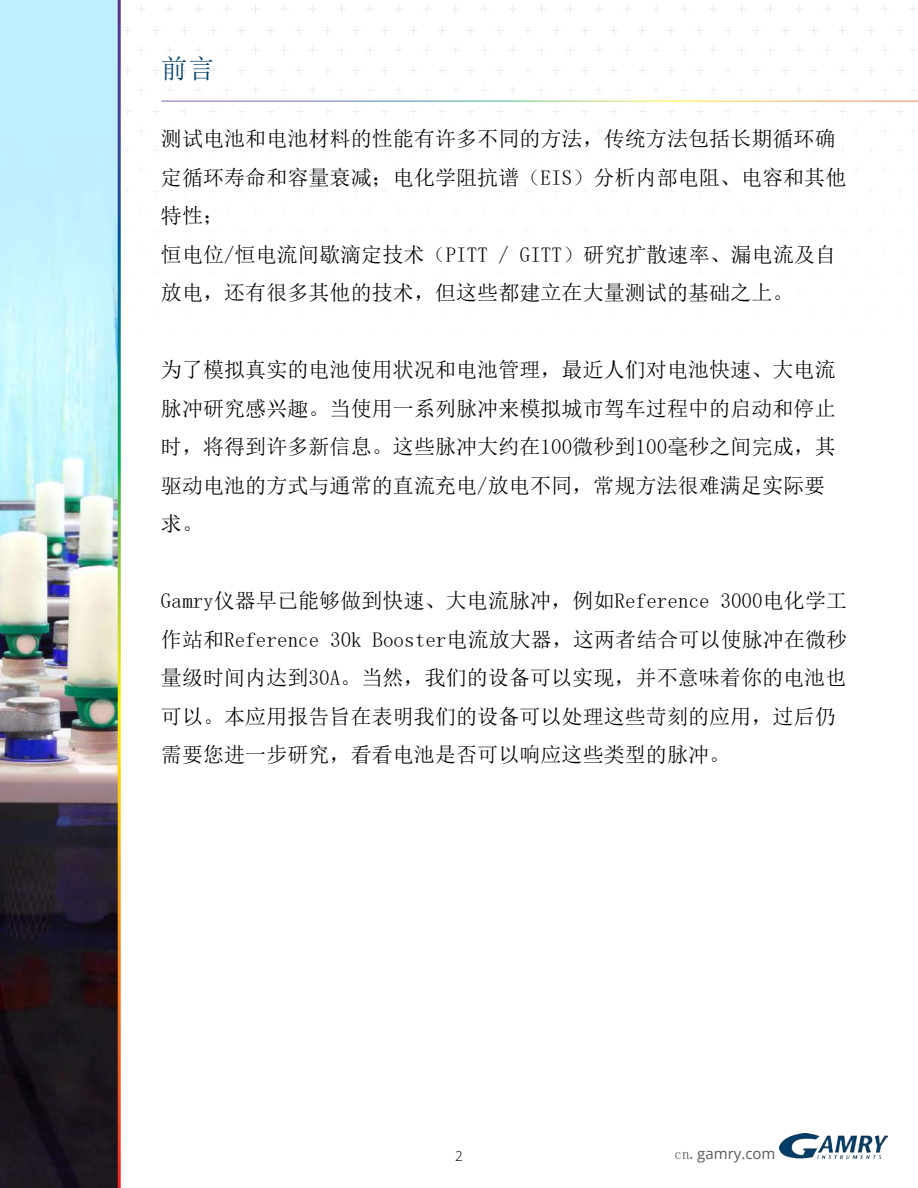
<style>
.page{position:relative;width:918px;height:1188px;background:#fff}
.page>*{position:absolute;margin:0;border:0;box-sizing:border-box;transform-origin:0 0}
.t1{font:27px "Sim Sun";color:#003f69}
.t2{font:21px/38.5px "Sim Sun";letter-spacing:.005em;color:#000}
.t3{font:15px "Open Sans";color:#58595b}
.t4{font:300 13.5px "Open Sans";color:#000}
.s1{font-family:"Sim Sun"}
</style>
<div class="page">
<svg style="left:909px;top:5px;width:8px;height:8px"></svg>
<svg style="left:881px;top:5px;width:8px;height:8px"></svg>
<svg style="left:852px;top:5px;width:8px;height:8px"></svg>
<svg style="left:824px;top:5px;width:8px;height:8px"></svg>
<svg style="left:795px;top:5px;width:8px;height:8px"></svg>
<svg style="left:766px;top:5px;width:8px;height:8px"></svg>
<svg style="left:738px;top:5px;width:8px;height:8px"></svg>
<svg style="left:709px;top:5px;width:8px;height:8px"></svg>
<svg style="left:681px;top:5px;width:8px;height:8px"></svg>
<svg style="left:652px;top:5px;width:8px;height:8px"></svg>
<svg style="left:623px;top:5px;width:8px;height:8px"></svg>
<svg style="left:595px;top:5px;width:8px;height:8px"></svg>
<svg style="left:566px;top:5px;width:8px;height:8px"></svg>
<svg style="left:538px;top:5px;width:8px;height:8px"></svg>
<svg style="left:509px;top:5px;width:8px;height:8px"></svg>
<svg style="left:480px;top:5px;width:8px;height:8px"></svg>
<svg style="left:452px;top:5px;width:8px;height:8px"></svg>
<svg style="left:423px;top:5px;width:8px;height:8px"></svg>
<svg style="left:395px;top:5px;width:8px;height:8px"></svg>
<svg style="left:366px;top:5px;width:8px;height:8px"></svg>
<svg style="left:337px;top:5px;width:8px;height:8px"></svg>
<svg style="left:309px;top:5px;width:8px;height:8px"></svg>
<svg style="left:280px;top:5px;width:8px;height:8px"></svg>
<svg style="left:252px;top:5px;width:8px;height:8px"></svg>
<svg style="left:223px;top:5px;width:8px;height:8px"></svg>
<svg style="left:194px;top:5px;width:8px;height:8px"></svg>
<svg style="left:166px;top:5px;width:8px;height:8px"></svg>
<svg style="left:137px;top:5px;width:8px;height:8px"></svg>
<svg style="left:895px;top:26px;width:9px;height:9px"></svg>
<svg style="left:867px;top:26px;width:8px;height:9px"></svg>
<svg style="left:838px;top:26px;width:9px;height:9px"></svg>
<svg style="left:810px;top:26px;width:8px;height:9px"></svg>
<svg style="left:781px;top:26px;width:9px;height:9px"></svg>
<svg style="left:752px;top:26px;width:9px;height:9px"></svg>
<svg style="left:724px;top:26px;width:8px;height:9px"></svg>
<svg style="left:695px;top:26px;width:9px;height:9px"></svg>
<svg style="left:667px;top:26px;width:8px;height:9px"></svg>
<svg style="left:638px;top:26px;width:9px;height:9px"></svg>
<svg style="left:609px;top:26px;width:9px;height:9px"></svg>
<svg style="left:581px;top:26px;width:8px;height:9px"></svg>
<svg style="left:552px;top:26px;width:9px;height:9px"></svg>
<svg style="left:524px;top:26px;width:8px;height:9px"></svg>
<svg style="left:495px;top:26px;width:9px;height:9px"></svg>
<svg style="left:466px;top:26px;width:9px;height:9px"></svg>
<svg style="left:438px;top:26px;width:8px;height:9px"></svg>
<svg style="left:409px;top:26px;width:9px;height:9px"></svg>
<svg style="left:381px;top:26px;width:8px;height:9px"></svg>
<svg style="left:352px;top:26px;width:9px;height:9px"></svg>
<svg style="left:323px;top:26px;width:9px;height:9px"></svg>
<svg style="left:295px;top:26px;width:8px;height:9px"></svg>
<svg style="left:266px;top:26px;width:9px;height:9px"></svg>
<svg style="left:238px;top:26px;width:8px;height:9px"></svg>
<svg style="left:209px;top:26px;width:9px;height:9px"></svg>
<svg style="left:180px;top:26px;width:9px;height:9px"></svg>
<svg style="left:152px;top:26px;width:8px;height:9px"></svg>
<svg style="left:123px;top:26px;width:9px;height:9px"></svg>
<svg style="left:909px;top:46px;width:9px;height:9px"></svg>
<svg style="left:881px;top:46px;width:8px;height:8px"></svg>
<svg style="left:852px;top:46px;width:8px;height:8px"></svg>
<svg style="left:824px;top:46px;width:8px;height:8px"></svg>
<svg style="left:766px;top:46px;width:9px;height:9px"></svg>
<svg style="left:738px;top:46px;width:8px;height:8px"></svg>
<svg style="left:709px;top:46px;width:8px;height:8px"></svg>
<svg style="left:681px;top:46px;width:8px;height:8px"></svg>
<svg style="left:623px;top:46px;width:9px;height:9px"></svg>
<svg style="left:595px;top:46px;width:8px;height:8px"></svg>
<svg style="left:566px;top:46px;width:8px;height:8px"></svg>
<svg style="left:538px;top:46px;width:8px;height:8px"></svg>
<svg style="left:480px;top:46px;width:9px;height:9px"></svg>
<svg style="left:452px;top:46px;width:8px;height:8px"></svg>
<svg style="left:423px;top:46px;width:8px;height:8px"></svg>
<svg style="left:395px;top:46px;width:8px;height:8px"></svg>
<svg style="left:337px;top:46px;width:9px;height:9px"></svg>
<svg style="left:309px;top:46px;width:8px;height:8px"></svg>
<svg style="left:280px;top:46px;width:8px;height:8px"></svg>
<svg style="left:252px;top:46px;width:8px;height:8px"></svg>
<svg style="left:194px;top:46px;width:9px;height:9px"></svg>
<svg style="left:166px;top:46px;width:8px;height:8px"></svg>
<svg style="left:137px;top:46px;width:8px;height:8px"></svg>
<svg style="left:895px;top:66px;width:9px;height:9px"></svg>
<svg style="left:867px;top:66px;width:8px;height:8px"></svg>
<svg style="left:838px;top:66px;width:9px;height:9px"></svg>
<svg style="left:810px;top:67px;width:8px;height:5px"></svg>
<svg style="left:781px;top:66px;width:9px;height:9px"></svg>
<svg style="left:752px;top:66px;width:9px;height:9px"></svg>
<svg style="left:724px;top:66px;width:8px;height:8px"></svg>
<svg style="left:695px;top:66px;width:9px;height:9px"></svg>
<svg style="left:667px;top:67px;width:8px;height:5px"></svg>
<svg style="left:638px;top:66px;width:9px;height:9px"></svg>
<svg style="left:609px;top:66px;width:9px;height:9px"></svg>
<svg style="left:581px;top:66px;width:8px;height:8px"></svg>
<svg style="left:552px;top:66px;width:9px;height:9px"></svg>
<svg style="left:524px;top:67px;width:8px;height:7px"></svg>
<svg style="left:495px;top:66px;width:9px;height:9px"></svg>
<svg style="left:466px;top:66px;width:9px;height:9px"></svg>
<svg style="left:438px;top:66px;width:8px;height:8px"></svg>
<svg style="left:409px;top:66px;width:9px;height:9px"></svg>
<svg style="left:381px;top:67px;width:8px;height:7px"></svg>
<svg style="left:352px;top:66px;width:9px;height:9px"></svg>
<svg style="left:323px;top:66px;width:9px;height:9px"></svg>
<svg style="left:295px;top:66px;width:8px;height:8px"></svg>
<svg style="left:266px;top:66px;width:9px;height:9px"></svg>
<svg style="left:238px;top:67px;width:8px;height:7px"></svg>
<svg style="left:209px;top:66px;width:9px;height:9px"></svg>
<svg style="left:180px;top:66px;width:9px;height:9px"></svg>
<svg style="left:152px;top:66px;width:8px;height:8px"></svg>
<svg style="left:123px;top:66px;width:9px;height:9px"></svg>
<svg style="left:896px;top:108px;width:8px;height:8px"></svg>
<svg style="left:838px;top:107px;width:9px;height:9px"></svg>
<svg style="left:781px;top:107px;width:8px;height:9px"></svg>
<svg style="left:753px;top:108px;width:8px;height:8px"></svg>
<svg style="left:695px;top:107px;width:9px;height:9px"></svg>
<svg style="left:638px;top:107px;width:8px;height:9px"></svg>
<svg style="left:610px;top:108px;width:8px;height:8px"></svg>
<svg style="left:552px;top:107px;width:9px;height:9px"></svg>
<svg style="left:495px;top:107px;width:8px;height:9px"></svg>
<svg style="left:467px;top:108px;width:8px;height:8px"></svg>
<svg style="left:409px;top:107px;width:9px;height:9px"></svg>
<svg style="left:352px;top:107px;width:8px;height:9px"></svg>
<svg style="left:324px;top:108px;width:8px;height:8px"></svg>
<svg style="left:266px;top:107px;width:9px;height:9px"></svg>
<svg style="left:209px;top:107px;width:8px;height:9px"></svg>
<svg style="left:181px;top:108px;width:8px;height:8px"></svg>
<svg style="left:123px;top:107px;width:9px;height:9px"></svg>
<img style="left:0;top:0;width:118px;height:1188px">
<img style="left:780px;top:1133px;width:108px;height:26px">
<p class="t1" style="left:161px;top:54px;width:55px">前言</p>
<p class="t2" style="left:161px;top:120px;width:687px">测试电池和电池材料的性能有许多不同的方法，传统方法包括长期循环确定循环寿命和容量衰减；电化学阻抗谱（EIS）分析内部电阻、电容和其他特性；<br>恒电位/恒电流间歇滴定技术（PITT / GITT）研究扩散速率、漏电流及自放电，还有很多其他的技术，但这些都建立在大量测试的基础之上。</p>
<p class="t2" style="left:161px;top:351px;width:677px">为了模拟真实的电池使用状况和电池管理，最近人们对电池快速、大电流脉冲研究感兴趣。当使用一系列脉冲来模拟城市驾车过程中的启动和停止时，将得到许多新信息。这些脉冲大约在100微秒到100毫秒之间完成，其驱动电池的方式与通常的直流充电/放电不同，常规方法很难满足实际要求。</p>
<p class="t2" style="left:161px;top:582px;width:688px">Gamry仪器早已能够做到快速、大电流脉冲，例如Reference 3000电化学工作站和Reference 30k Booster电流放大器，这两者结合可以使脉冲在微秒量级时间内达到30A。当然，我们的设备可以实现，并不意味着你的电池也可以。本应用报告旨在表明我们的设备可以处理这些苛刻的应用，过后仍需要您进一步研究，看看电池是否可以响应这些类型的脉冲。</p>
<p class="t4" style="left:455px;top:1147px;width:9px">2</p>
<p class="t3" style="left:675px;top:1143px;width:102px"><span class="s1">cn.</span>gamry.com</p>
</div>
